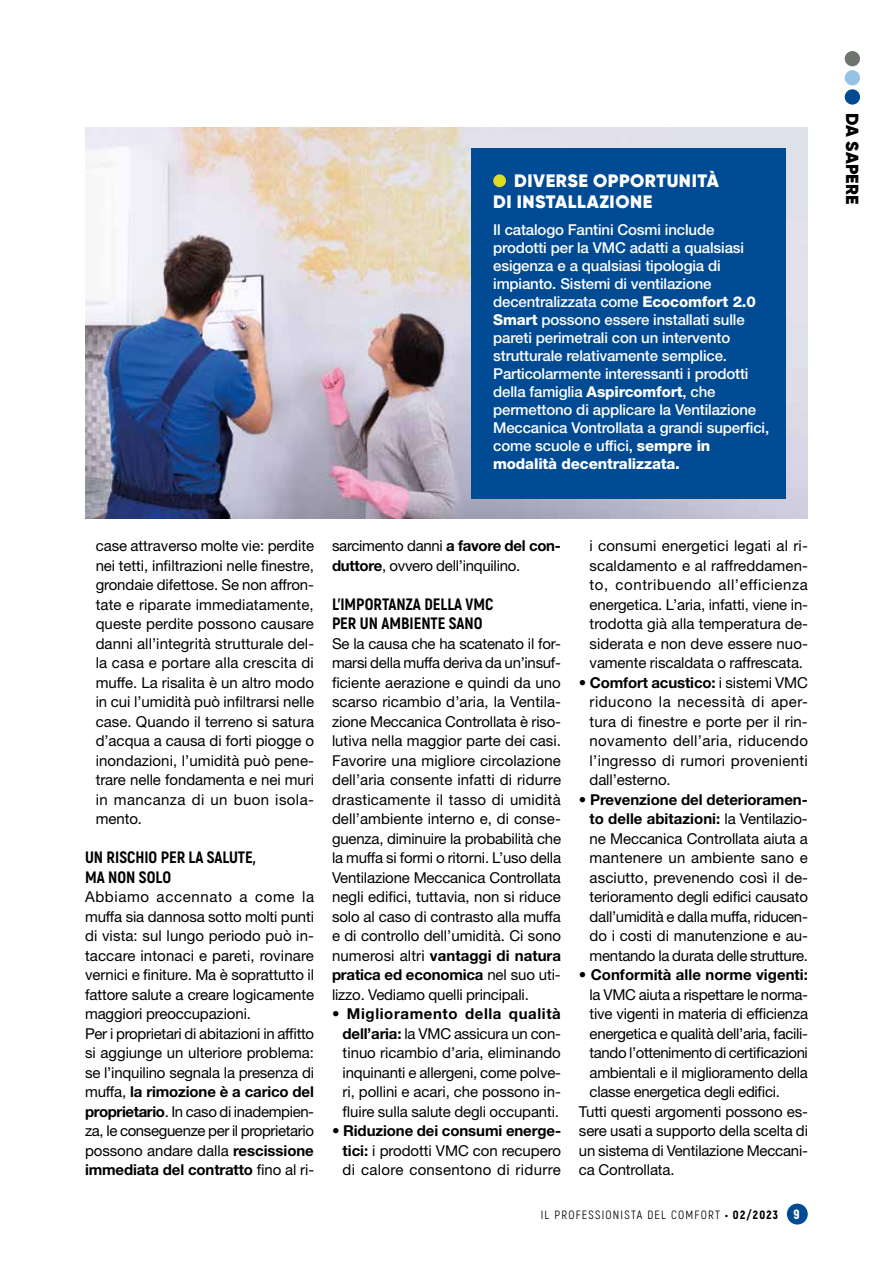
<style>
.page{position:relative;width:893px;height:1263px;background:#fff}
.page>*{position:absolute;margin:0;border:0;box-sizing:border-box;transform-origin:0 0}
.t1{font:900 18px/21px "Gilroy";letter-spacing:.03em;color:#fff}
.t2{font:900 17.55px "Gilroy";letter-spacing:.005em;color:#000}
.t3{font:800 16.5px/19.5px "Akrobat";color:#000}
.t4{font:15px/19.5px "Helvetica Neue LT Std";letter-spacing:-.01em;color:#000;text-align:justify}
.t5{font:500 15px/18px "Helvetica Neue LT Std";letter-spacing:-.01em;color:#fff}
.t6{font:700 15px "Helvetica Neue LT Std";letter-spacing:.005em;color:#000}
.t7{font:12px "Akrobat";letter-spacing:.1em;color:#000}
.s1{font-weight:800}
.s2{font-weight:700}
.s3{font-weight:400}
.s4{font-weight:900}
.s5{font-weight:900;font-size:13.5px;color:#fff}
</style>
<div class="page">
<img style="left:85px;top:128px;width:723px;height:391px">
<div style="left:787px;top:1203px;width:21px;height:21px;background:#004b93;border-radius:50%"></div>
<div style="left:845px;top:89px;width:15px;height:16px;background:#004b93;border-radius:50%"></div>
<div style="left:845px;top:70px;width:15px;height:15px;background:#96c3e4;border-radius:50%"></div>
<div style="left:845px;top:51px;width:15px;height:15px;background:#6d756c;border-radius:50%"></div>
<div style="left:471px;top:148px;width:315px;height:350px;background:#004b93"></div>
<div style="left:493px;top:174px;width:13px;height:13px;background:#dedd26;border-radius:50%"></div>
<p class="t1" style="left:493px;top:170px;width:227px;text-indent:21px">DIVERSE OPPORTUNITÀ<br>DI INSTALLAZIONE</p>
<p class="t5" style="left:493px;top:221px;width:277px">Il catalogo Fantini Cosmi include prodotti per la VMC adatti a qualsiasi esigenza e a qualsiasi tipologia di impianto. Sistemi di ventilazione decentralizzata come <span class="s1">Ecocomfort 2.0<br>Smart</span> possono essere installati sulle pareti perimetrali con un intervento strutturale relativamente semplice.<br>Particolarmente interessanti i prodotti della famiglia <span class="s1">Aspircomfort</span>, che permettono di applicare la Ventilazione Meccanica Vontrollata a grandi superfici, come scuole e uffici, <span class="s1">sempre in modalità decentralizzata.</span></p>
<p class="t4" style="left:96px;top:536px;width:220px">case attraverso molte vie: perdite nei tetti, infiltrazioni nelle finestre, grondaie difettose. Se non affron&shy;tate e riparate immediatamente, queste perdite possono causare danni all’integrità strutturale del&shy;la casa e portare alla crescita di muffe. La risalita è un altro modo in cui l’umidità può infiltrarsi nelle case. Quando il terreno si satura d’acqua a causa di forti piogge o inondazioni, l’umidità può pene&shy;trare nelle fondamenta e nei muri in mancanza di un buon isola&shy;mento.</p>
<p class="t3" style="left:85px;top:848px;width:172px">UN RISCHIO PER LA SALUTE,<br>MA NON SOLO</p>
<p class="t4" style="left:85px;top:887px;width:231px;text-align:left">Abbiamo accennato a come la muffa sia dannosa sotto molti punti di vista: sul lungo periodo può in&shy;taccare intonaci e pareti, rovinare vernici e finiture. Ma è soprattutto il fattore salute a creare logicamente maggiori preoccupazioni.<br>Per i proprietari di abitazioni in affitto si aggiunge un ulteriore problema: se l’inquilino segnala la presenza di muffa, <span class="s2">la rimozione è a carico del proprietario</span>. In caso di inadempien&shy;za, le conseguenze per il proprietario possono andare dalla <span class="s2">rescissione immediata del contratto</span> fino al ri-</p>
<p class="t4" style="left:332px;top:536px;width:230px">sarcimento danni <span class="s2">a favore del con&shy;duttore</span>, ovvero dell’inquilino.</p>
<p class="t3" style="left:332px;top:594px;width:163px">L’IMPORTANZA DELLA VMC<br>PER UN AMBIENTE SANO</p>
<p class="t4" style="left:332px;top:633px;width:231px">Se la causa che ha scatenato il for&shy;marsi della muffa deriva da un’insuf&shy;ficiente aerazione e quindi da uno scarso ricambio d’aria, la Ventila&shy;zione Meccanica Controllata è riso&shy;lutiva nella maggior parte dei casi.<br>Favorire una migliore circolazione dell’aria consente infatti di ridurre drasticamente il tasso di umidità dell’ambiente interno e, di conse&shy;guenza, diminuire la probabilità che la muffa si formi o ritorni. L’uso della Ventilazione Meccanica Controllata negli edifici, tuttavia, non si riduce solo al caso di contrasto alla muffa e di controllo dell’umidità. Ci sono numerosi altri <span class="s2">vantaggi di natura pratica ed economica</span> nel suo uti&shy;lizzo. Vediamo quelli principali.</p>
<p class="t4" style="left:343px;top:1004px;width:220px;text-indent:-11px">• <span class="s2">Miglioramento della qualità dell’aria:</span> la VMC assicura un con&shy;tinuo ricambio d’aria, eliminando inquinanti e allergeni, come polve&shy;ri, pollini e acari, che possono in&shy;fluire sulla salute degli occupanti.</p>
<p class="t4" style="left:343px;top:1121px;width:220px;text-indent:-11px">• <span class="s2">Riduzione dei consumi energe&shy;tici:</span> i prodotti VMC con recupero di calore consentono di ridurre</p>
<p class="t4" style="left:590px;top:536px;width:220px">i consumi energetici legati al ri&shy;scaldamento e al raffreddamen&shy;to, contribuendo all’efficienza energetica. L’aria, infatti, viene in&shy;trodotta già alla temperatura de&shy;siderata e non deve essere nuo&shy;vamente riscaldata o raffrescata.</p>
<p class="t4" style="left:590px;top:672px;width:220px;text-indent:-11px">• <span class="s2">Comfort acustico:</span> i sistemi VMC riducono la necessità di aper&shy;tura di finestre e porte per il rin&shy;novamento dell’aria, riducendo l’ingresso di rumori provenienti dall’esterno.</p>
<p class="t4" style="left:590px;top:789px;width:220px;text-indent:-11px">• <span class="s2">Prevenzione del deterioramen&shy;to delle abitazioni:</span> la Ventilazio&shy;ne Meccanica Controllata aiuta a mantenere un ambiente sano e asciutto, prevenendo così il de&shy;terioramento degli edifici causato dall’umidità e dalla muffa, riducen&shy;do i costi di manutenzione e au&shy;mentando la durata delle strutture.</p>
<p class="t6" style="left:579px;top:966px;width:231px"><span class="s3">•</span> Conformità alle norme vigenti:</p>
<p class="t4" style="left:590px;top:984px;width:220px">la VMC aiuta a rispettare le norma-</p>
<p class="t4" style="left:590px;top:1004px;width:220px">tive vigenti in materia di efficienza</p>
<p class="t4" style="left:590px;top:1023px;width:220px">energetica e qualità dell’aria, facili-</p>
<p class="t4" style="left:590px;top:1043px;width:220px">tando l’ottenimento di certificazioni</p>
<p class="t4" style="left:590px;top:1062px;width:220px">ambientali e il miglioramento della</p>
<p class="t4" style="left:590px;top:1082px;width:192px">classe energetica degli edifici.</p>
<p class="t4" style="left:579px;top:1101px;width:230px">Tutti questi argomenti possono es-</p>
<p class="t4" style="left:579px;top:1121px;width:231px">sere usati a supporto della scelta di</p>
<p class="t4" style="left:579px;top:1140px;width:231px">un sistema di Ventilazione Meccani-</p>
<p class="t4" style="left:579px;top:1160px;width:97px">ca Controllata.</p>
<p class="t7" style="left:541px;top:1207px;width:260px">IL PROFESSIONISTA DEL COMFORT <span class="s4">• 02/2023</span> <span class="s5">9</span></p>
<p class="t2" style="left:863px;top:113px;width:92px;rotate:90deg">DA SAPERE</p>
</div>
